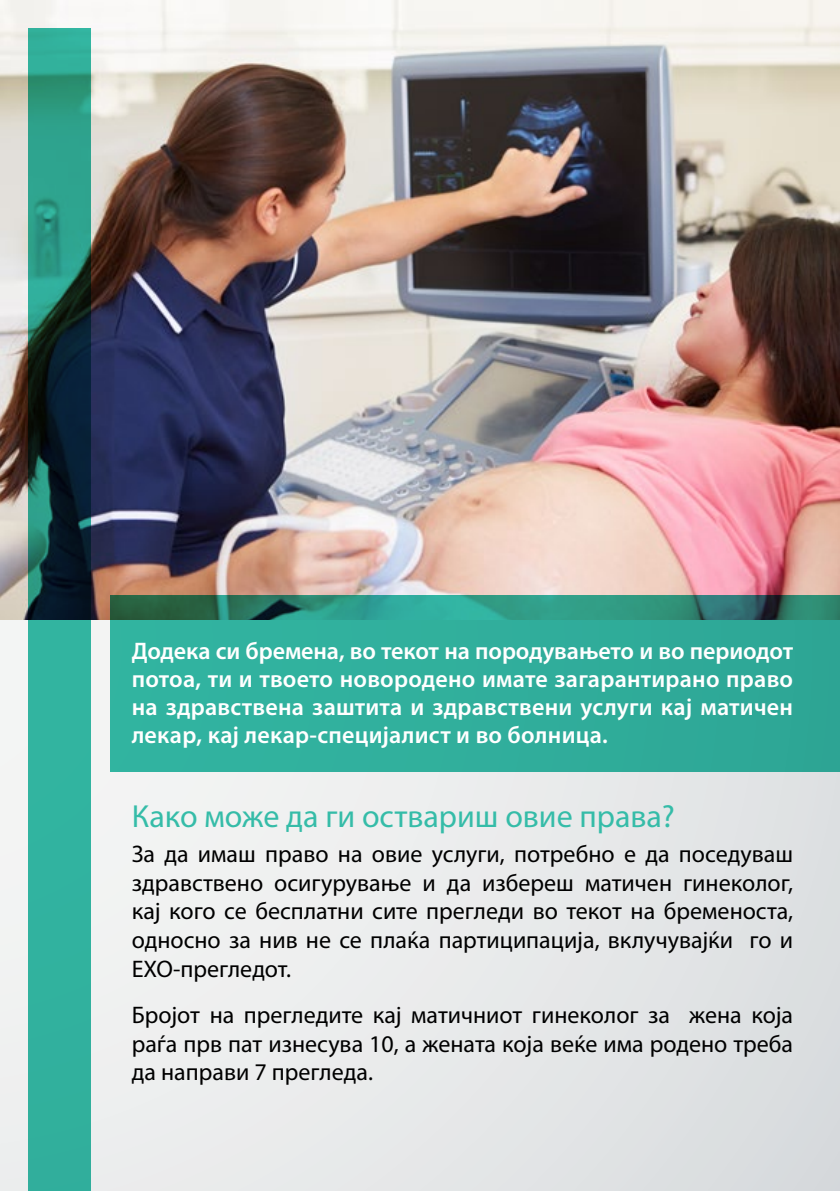
<style>
.page{position:relative;width:840px;height:1191px;background:#fff}
.page>*{position:absolute;margin:0;border:0;box-sizing:border-box;transform-origin:0 0}
.t1{font:32px "Myriad Pro";color:#35bca8}
.t2{font:24px/28.8px "Myriad Pro";color:#000;text-align:justify}
.t3{font:600 24px/28px "Myriad Pro";letter-spacing:.01em;color:#fff;text-align:justify}
</style>
<div class="page">
<div style="left:0;top:604px;width:839px;height:587px;background:linear-gradient(to right,#f5f5f5,#dcdfe1)"></div>
<img style="left:0;top:0;width:839px;height:619px">
<svg style="left:110px;top:595px;width:729px;height:177px;background:#2fa895"></svg>
<svg style="left:28px;top:28px;width:63px;height:1163px;background:#268a7c"></svg>
<p class="t3" style="left:132px;top:636px;width:662px">Додека си бремена, во текот на породувањето и во периодот потоа, ти и твоето новородено имате загарантирано право на здравствена заштита и здравствени услуги кај матичен лекар, кај лекар-специјалист и во болница.</p>
<h1 class="t1" style="left:132px;top:797px;width:544px">Како може да ги оствариш овие права?</h1>
<p class="t2" style="left:132px;top:839px;width:662px">За да имаш право на овие услуги, потребно е да поседуваш здравствено осигурување и да избереш матичен гинеколог, кај кого се бесплатни сите прегледи во текот на бременоста, односно за нив не се плаќа партиципација, вклучувајќи го и ЕХО-прегледот.</p>
<p class="t2" style="left:132px;top:1000px;width:662px">Бројот на прегледите кај матичниот гинеколог за жена која раѓа прв пат изнесува 10, а женaта која веќе има родено треба да направи 7 прегледа.</p>
</div>
